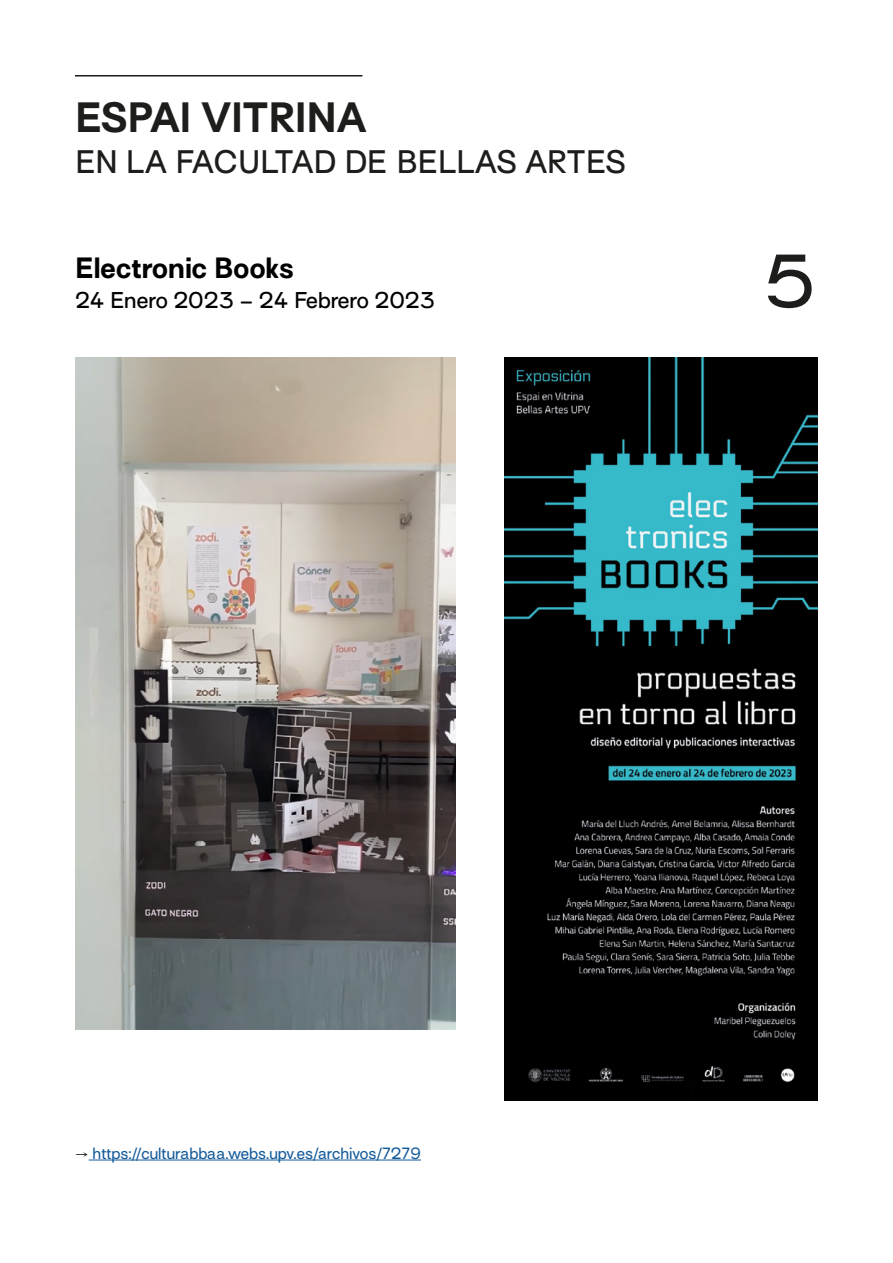
<style>
.page{position:relative;width:893px;height:1263px;background:#fff}
.page>*{position:absolute;margin:0;border:0;box-sizing:border-box;transform-origin:0 0}
.t1{font:500 69px "AT Surt";color:#1d1d1b}
.t2{font:700 39px "AT Surt";color:#1d1d1b}
.t3{font:500 30px "AT Surt";letter-spacing:-.03em;color:#1d1d1b}
.t4{font:700 27px "AT Surt";color:#010100}
.t5{font:500 21px "AT Surt";color:#010100}
.t6{font:15px "AT Surt";color:#155c9b}
.s1{color:#1d1d1b}
</style>
<div class="page">
<img style="left:504px;top:357px;width:314px;height:743px">
<hr style="left:75px;top:75px;width:287px;height:2px;background:#1d1d1b">
<hr style="left:89px;top:1159px;width:332px;height:1px;background:#155c9b">
<img style="left:75px;top:357px;width:381px;height:672px">
<h2 class="t2" style="left:75px;top:93px;width:294px">ESPAI VITRINA</h2>
<h3 class="t3" style="left:75px;top:142px;width:552px">EN LA FACULTAD DE BELLAS ARTES</h3>
<h3 class="t4" style="left:75px;top:250px;width:220px">Electronic Books</h3>
<h3 class="t5" style="left:75px;top:286px;width:361px">24 Enero 2023 – 24 Febrero 2023</h3>
<h1 class="t1" style="left:766px;top:237px;width:53px">5</h1>
<p class="t6" style="left:75px;top:1143px;width:347px"><span class="s1">→</span> https://culturabbaa.webs.upv.es/archivos/7279</p>
</div>
